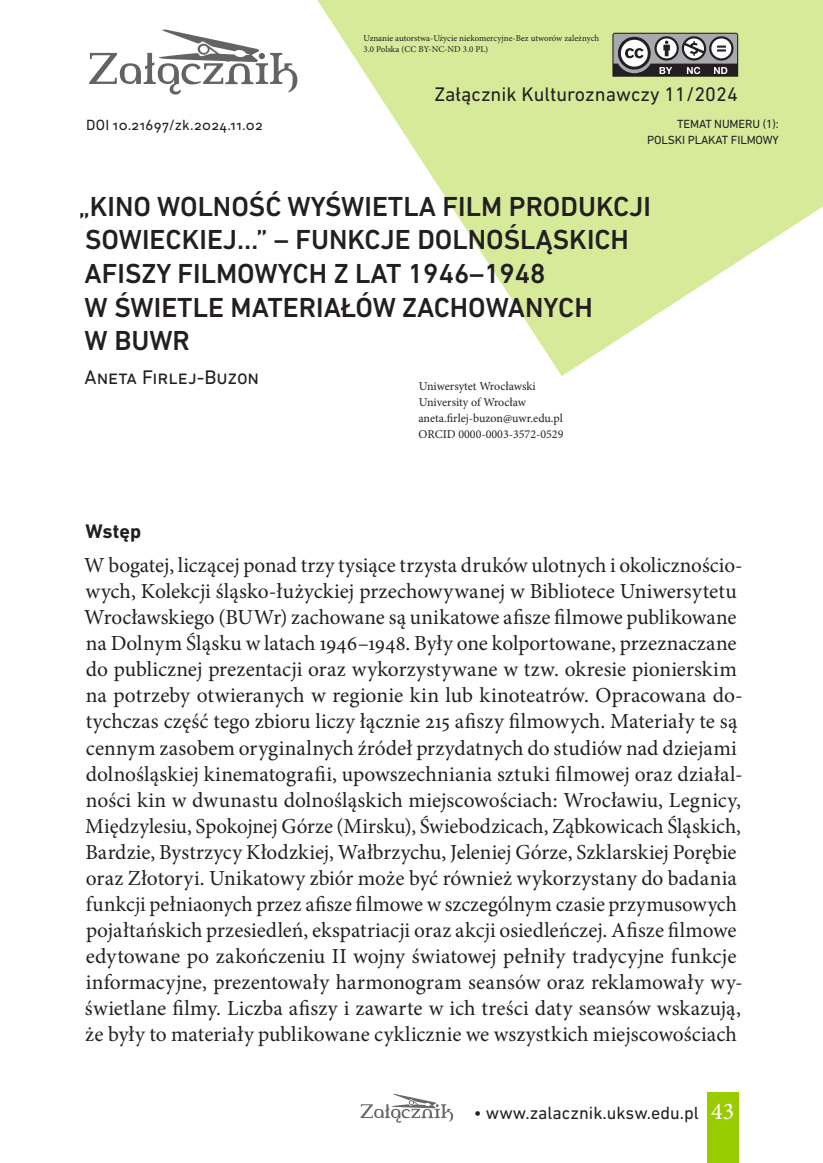
<style>
.page{position:relative;width:823px;height:1163px;background:#fff}
.page>*{position:absolute;margin:0;border:0;box-sizing:border-box;transform-origin:0 0}
.t1{font:500 28px/33.6px "DIN Next LT Pro";color:#231f20}
.t2{font:21.4px/26px "Minion Pro";color:#231f20}
.t3{font:20px "DIN Next LT Pro";color:#231f20}
.t4{font:700 20px "DIN Next LT Pro";letter-spacing:.005em;color:#231f20}
.t5{font:18px "DIN Next LT Pro";color:#231f20}
.t6{font:15px "DIN Next LT Pro";letter-spacing:.02em;color:#231f20}
.t7{font:12px/16px "Minion Pro";letter-spacing:-.005em;color:#231f20}
.t8{font:12px/16px "DIN Next LT Pro";letter-spacing:-.01em;color:#231f20;text-align:right}
.t9{font:9px/10.8px "Minion Pro";letter-spacing:-.005em;color:#231f20}
.s1{font-family:"Minion Pro";font-size:24px;color:#fff}
</style>
<div class="page">
<svg style="left:297px;top:0;width:525px;height:376px;fill:#d6ea9a"></svg>
<div style="left:707px;top:1092px;width:31px;height:70px;background:#9c0"></div>
<svg style="left:89px;top:30px;width:208px;height:65px"></svg>
<svg style="left:612px;top:33px;width:125px;height:44px"></svg>
<svg style="left:360px;top:1093px;width:93px;height:29px"></svg>
<p class="t6" style="left:86px;top:116px;width:178px">DOI 10.21697/zk.2024.11.02</p>
<p class="t9" style="left:363px;top:33px;width:237px">Uznanie autorstwa-Użycie niekomercyjne-Bez utworów zależnych<br>3.0 Polska (CC BY-NC-ND 3.0 PL)</p>
<p class="t3" style="left:434px;top:82px;width:305px">Załącznik Kulturoznawczy 11/2024</p>
<p class="t8" style="left:646px;top:115px;width:133px">TEMAT NUMERU (1):<br>POLSKI PLAKAT FILMOWY</p>
<h1 class="t1" style="left:79px;top:189px;width:573px">„KINO WOLNOŚĆ WYŚWIETLA FILM PRODUKCJI<br>SOWIECKIEJ…” – FUNKCJE DOLNOŚLĄSKICH<br>AFISZY FILMOWYCH Z LAT 1946–1948<br>W ŚWIETLE MATERIAŁÓW ZACHOWANYCH<br>W BUWR</h1>
<p class="t3" style="left:84px;top:366px;width:176px">Aneta Firlej-Buzon</p>
<p class="t7" style="left:418px;top:378px;width:147px">Uniwersytet Wrocławski<br>University of Wrocław aneta.firlej-buzon@uwr.edu.pl<br>ORCID 0000-0003-3572-0529</p>
<p class="t4" style="left:86px;top:519px;width:57px">Wstęp</p>
<p class="t2" style="left:84px;top:552px;width:659px">W bogatej, liczącej ponad trzy tysiące trzysta druków ulotnych i okolicznościo&shy;wych, Kolekcji śląsko-łużyckiej przechowywanej w Bibliotece Uniwersytetu Wrocławskiego (BUWr) zachowane są unikatowe afisze filmowe publikowane na Dolnym Śląsku w latach 1946–1948. Były one kolportowane, przeznaczane do publicznej prezentacji oraz wykorzystywane w tzw. okresie pionierskim na potrzeby otwieranych w regionie kin lub kinoteatrów. Opracowana do&shy;tychczas część tego zbioru liczy łącznie 215 afiszy filmowych. Materiały te są cennym zasobem oryginalnych źródeł przydatnych do studiów nad dziejami dolnośląskiej kinematografii, upowszechniania sztuki filmowej oraz działal&shy;ności kin w dwunastu dolnośląskich miejscowościach: Wrocławiu, Legnicy, Międzylesiu, Spokojnej Górze (Mirsku), Świebodzicach, Ząbkowicach Śląskich, Bardzie, Bystrzycy Kłodzkiej, Wałbrzychu, Jeleniej Górze, Szklarskiej Porębie oraz Złotoryi. Unikatowy zbiór może być również wykorzystany do badania funkcji pełniaonych przez afisze filmowe w szczególnym czasie przymusowych pojałtańskich przesiedleń, ekspatriacji oraz akcji osiedleńczej. Afisze filmowe edytowane po zakończeniu II wojny światowej pełniły tradycyjne funkcje informacyjne, prezentowały harmonogram seansów oraz reklamowały wy&shy;świetlane filmy. Liczba afiszy i zawarte w ich treści daty seansów wskazują, że były to materiały publikowane cyklicznie we wszystkich miejscowościach</p>
<p class="t5" style="left:473px;top:1101px;width:262px">• www.zalacznik.uksw.edu.pl <span class="s1">43</span></p>
</div>
